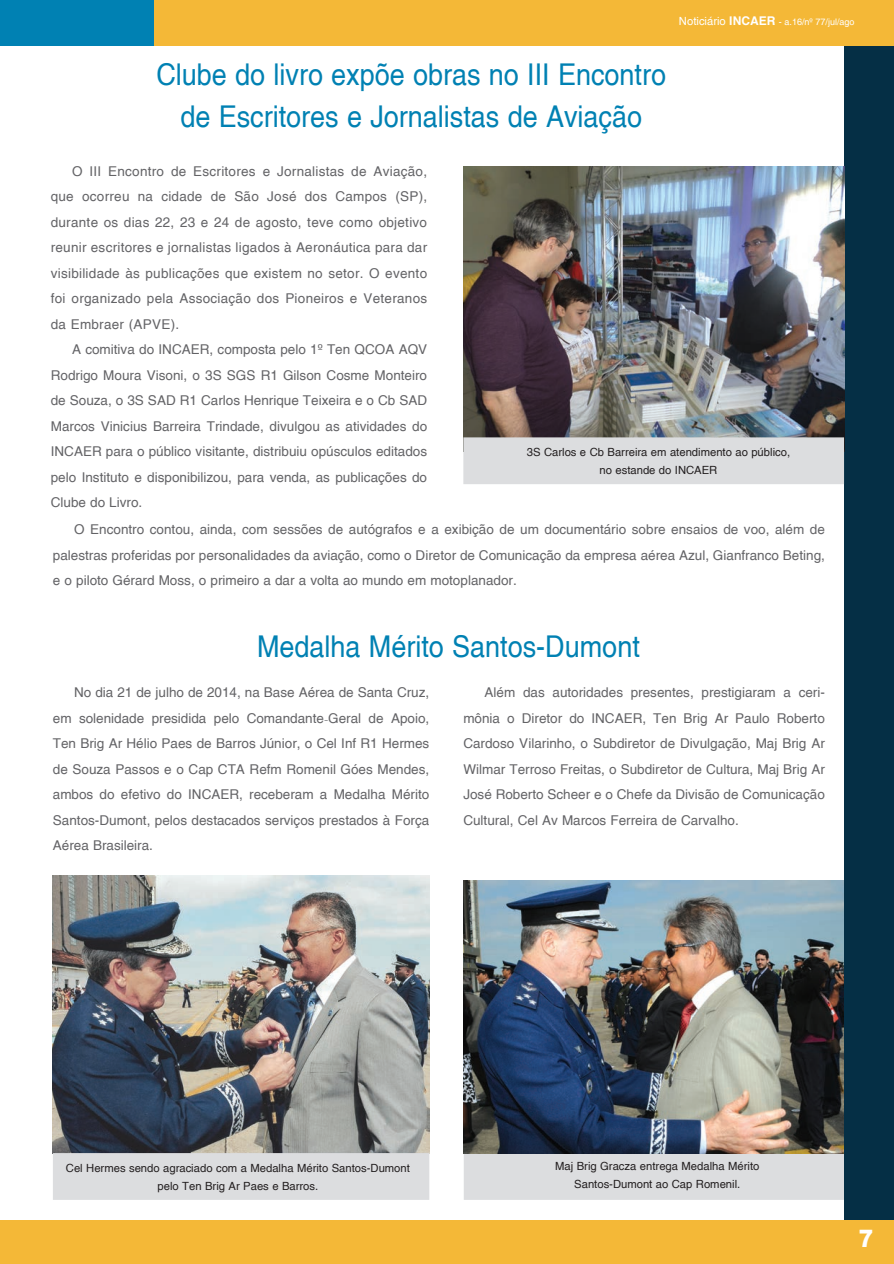
<style>
.page{position:relative;width:894px;height:1264px;background:#fff}
.page>*{position:absolute;margin:0;border:0;box-sizing:border-box;transform-origin:0 0}
.t1{font:30px/42px "Helvetica";color:#0081b3;text-align:center;scale:.9 1}
.t2{font:900 24px "Arial";color:#fff;scale:.9 1}
.t3{font:13.5px/25.5px "Helvetica";color:#636366;text-align:justify}
.t4{font:11.25px/18px "Helvetica";color:#231f20;text-align:center}
.t5{font:9px "Helvetica";color:#fff}
.s1{font-size:11.25px}
.s2{font-weight:700;font-size:12px}
.s3{font-family:"Garamond"}
</style>
<div class="page">
<div style="left:464px;top:1153px;width:380px;height:46px;background:#dcdddf"></div>
<img style="left:464px;top:880px;width:380px;height:273px">
<div style="left:844px;top:26px;width:50px;height:1213px;background:#052f45"></div>
<div style="left:144px;top:0;width:750px;height:46px;background:#f4b837"></div>
<div style="left:0;top:0;width:154px;height:46px;background:#0081b3"></div>
<div style="left:0;top:1220px;width:894px;height:43px;background:#f4b837"></div>
<img style="left:463px;top:166px;width:381px;height:271px">
<div style="left:463px;top:437px;width:381px;height:47px;background:#dcdddf"></div>
<img style="left:53px;top:875px;width:376px;height:278px">
<div style="left:53px;top:1153px;width:376px;height:46px;background:#dcdddf"></div>
<h1 class="t1" style="left:156px;top:53px;width:568px">Clube do livro expõe obras no iii Encontro de Escritores e Jornalistas de Aviação</h1>
<p class="t5" style="left:679px;top:17px;width:177px"><span class="s1">Noticiário</span> <span class="s2">INCAER</span> - a.16/nº 77/jul/ago</p>
<p class="t3" style="left:51px;top:158px;width:378px;text-indent:21px">O III Encontro de Escritores e Jornalistas de Aviação, que ocorreu na cidade de São José dos Campos (SP), durante os dias 22, 23 e 24 de agosto, teve como objetivo reunir escritores e jornalistas ligados à Aeronáutica para dar visibilidade às publicações que existem no setor. O evento foi organizado pela Associação dos Pioneiros e Veteranos da Embraer (APVE).</p>
<p class="t3" style="left:51px;top:336px;width:378px;text-indent:21px">A comitiva do INCAER, composta pelo 1º Ten QCOA AQV Rodrigo Moura Visoni, o 3S SGS R1 Gilson Cosme Monteiro de Souza, o 3S SAD R1 Carlos Henrique Teixeira e o Cb SAD Marcos Vinicius Barreira Trindade, divulgou as atividades do INCAER para o público visitante, distribuiu opúsculos editados pelo Instituto e disponibilizou, para venda, as publicações do Clube do Livro.</p>
<p class="t4" style="left:527px;top:443px;width:265px">3S Carlos e Cb Barreira em atendimento ao público, no estande do INCAER</p>
<p class="t3" style="left:53px;top:516px;width:773px;text-indent:21px">O Encontro contou, ainda, com sessões de autógrafos e a exibição de um documentário sobre ensaios de voo, além de palestras proferidas por personalidades da aviação, como o Diretor de Comunicação da empresa aérea Azul, Gianfranco Beting, e o piloto Gérard Moss, o primeiro a dar a volta ao mundo em motoplanador.</p>
<h1 class="t1" style="left:257px;top:625px;width:427px">Medalha Mérito Santos-Dumont</h1>
<p class="t3" style="left:53px;top:679px;width:378px;text-indent:21px">No dia 21 de julho de 2014, na Base Aérea de Santa Cruz, em solenidade presidida pelo Comandante<span class="s3">-</span>Geral de Apoio, Ten Brig Ar Hélio Paes de Barros Júnior, o Cel Inf R1 Hermes de Souza Passos e o Cap CTA Refm Romenil Góes Mendes, ambos do efetivo do INCAER, receberam a Medalha Mérito Santos-Dumont, pelos destacados serviços prestados à Força Aérea Brasileira.</p>
<p class="t3" style="left:463px;top:679px;width:363px;text-indent:21px">Além das autoridades presentes, prestigiaram a ceri&shy;mônia o Diretor do INCAER, Ten Brig Ar Paulo Roberto Cardoso Vilarinho, o Subdiretor de Divulgação, Maj Brig Ar Wilmar Terroso Freitas, o Subdiretor de Cultura, Maj Brig Ar José Roberto Scheer e o Chefe da Divisão de Comunicação Cultural, Cel Av Marcos Ferreira de Carvalho.</p>
<p class="t4" style="left:66px;top:1158px;width:345px">Cel Hermes sendo agraciado com a Medalha Mérito Santos-Dumont pelo Ten Brig Ar Paes e Barros.</p>
<p class="t4" style="left:555px;top:1156px;width:206px">Maj Brig Gracza entrega Medalha Mérito<br>Santos-Dumont ao Cap Romenil.</p>
<h2 class="t2" style="left:859px;top:1220px;width:18px">7</h2>
</div>
